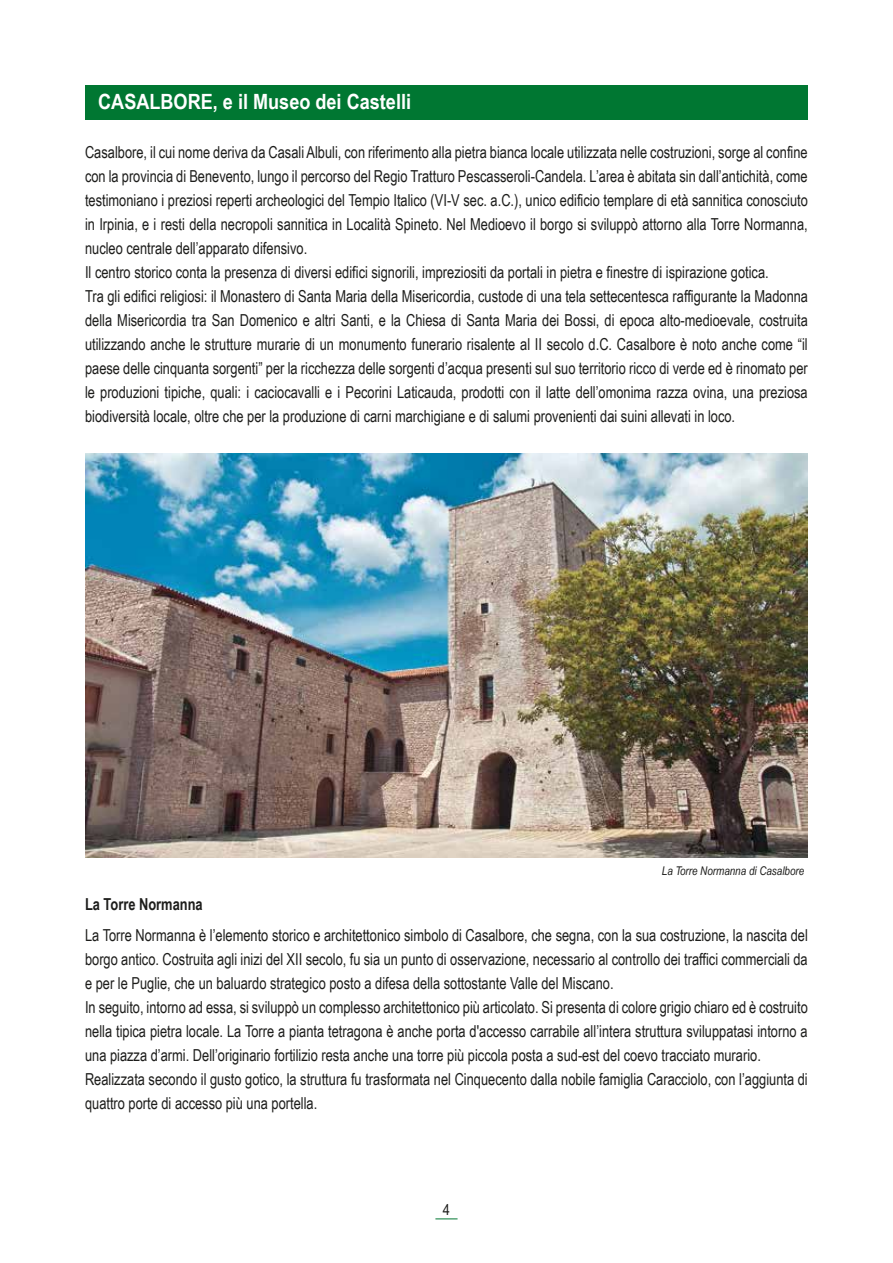
<style>
.page{position:relative;width:893px;height:1263px;background:#fff}
.page>*{position:absolute;margin:0;border:0;box-sizing:border-box;transform-origin:0 0}
.t1{font:700 21px "Arial Narrow";color:#fff;scale:1.05 1}
.t2{font:16.5px/24px "Arial Narrow";color:#1d1d1b;scale:.95 1}
.t3{font:700 16.5px "Arial Narrow";color:#1d1d1b;scale:.95 1}
.t4{font:15px "Arial Narrow";color:#1d1d1b;scale:1.05 1}
.t5{font:italic 12px "Arial Narrow";color:#1d1d1b}
</style>
<div class="page">
<div style="left:85px;top:85px;width:723px;height:34px;background:#007732"></div>
<img style="left:85px;top:453px;width:723px;height:404px">
<svg style="left:435px;top:1218px;width:23px;height:1px"></svg>
<p class="t1" style="left:98px;top:86px;width:299px">CASALBORE, e il Museo dei Castelli</p>
<p class="t2" style="left:85px;top:140px;width:763px">Casalbore, il cui nome deriva da Casali Albuli, con riferimento alla pietra bianca locale utilizzata nelle costruzioni, sorge al confine con la provincia di Benevento, lungo il percorso del Regio Tratturo Pescasseroli-Candela. L’area è abitata sin dall’antichità, come testimoniano i preziosi reperti archeologici del Tempio Italico (VI-V sec. a.C.), unico edificio templare di età sannitica conosciuto in Irpinia, e i resti della necropoli sannitica in Località Spineto. Nel Medioevo il borgo si sviluppò attorno alla Torre Normanna, nucleo centrale dell’apparato difensivo.<br>Il centro storico conta la presenza di diversi edifici signorili, impreziositi da portali in pietra e finestre di ispirazione gotica.<br>Tra gli edifici religiosi: il Monastero di Santa Maria della Misericordia, custode di una tela settecentesca raffigurante la Madonna della Misericordia tra San Domenico e altri Santi, e la Chiesa di Santa Maria dei Bossi, di epoca alto-medioevale, costruita utilizzando anche le strutture murarie di un monumento funerario risalente al II secolo d.C. Casalbore è noto anche come “il paese delle cinquanta sorgenti” per la ricchezza delle sorgenti d’acqua presenti sul suo territorio ricco di verde ed è rinomato per le produzioni tipiche, quali: i caciocavalli e i Pecorini Laticauda, prodotti con il latte dell’omonima razza ovina, una preziosa biodiversità locale, oltre che per la produzione di carni marchigiane e di salumi provenienti dai suini allevati in loco.</p>
<p class="t5" style="left:662px;top:862px;width:144px">La Torre Normanna di Casalbore</p>
<p class="t3" style="left:85px;top:891px;width:125px">La Torre Normanna</p>
<p class="t2" style="left:85px;top:922px;width:762px">La Torre Normanna è l’elemento storico e architettonico simbolo di Casalbore, che segna, con la sua costruzione, la nascita del borgo antico. Costruita agli inizi del XII secolo, fu sia un punto di osservazione, necessario al controllo dei traffici commerciali da e per le Puglie, che un baluardo strategico posto a difesa della sottostante Valle del Miscano.<br>In seguito, intorno ad essa, si sviluppò un complesso architettonico più articolato. Si presenta di colore grigio chiaro ed è costruito nella tipica pietra locale. La Torre a pianta tetragona è anche porta d'accesso carrabile all’intera struttura sviluppatasi intorno a una piazza d’armi. Dell’originario fortilizio resta anche una torre più piccola posta a sud-est del coevo tracciato murario.<br>Realizzata secondo il gusto gotico, la struttura fu trasformata nel Cinquecento dalla nobile famiglia Caracciolo, con l’aggiunta di quattro porte di accesso più una portella.</p>
<p class="t4" style="left:443px;top:1199px;width:8px">4</p>
</div>
